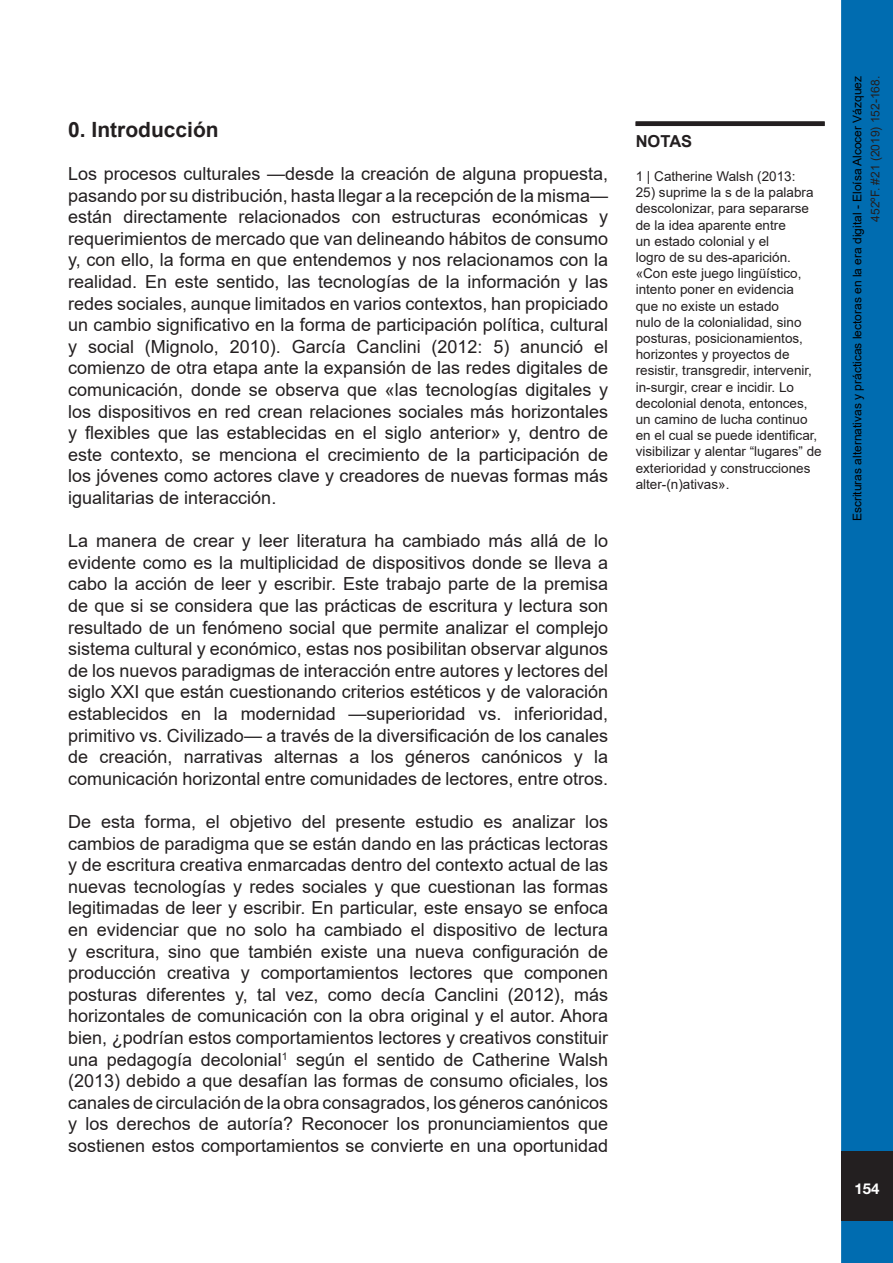
<style>
.page{position:relative;width:893px;height:1263px;background:#fff}
.page>*{position:absolute;margin:0;border:0;box-sizing:border-box;transform-origin:0 0}
.t1{font:700 21px "Arial";color:#231f20}
.t2{font:18px/21.6px "Arial";color:#231f20;text-align:justify}
.Estilo_de_párrafo_1{font:700 16.5px "Arial";color:#231f20}
.t3{font:700 15px "Helvetica Neue";color:#fff}
.Estilo_de_párrafo_1-2{font:13.5px/16.2px "Arial";color:#231f20}
.t4{font:12px "Arial";color:#000}
.t5{font:12px "Arial";color:#231f20}
</style>
<div class="page">
<div style="left:843px;top:2px;width:48px;height:1259px;background:#006cb0"></div>
<div style="left:841px;top:0;width:52px;height:1263px;border:3px solid #006cb0"></div>
<div style="left:841px;top:1151px;width:52px;height:70px;background:#231f20"></div>
<div style="left:636px;top:121px;width:189px;height:5px;background:#231f20"></div>
<p class="t1" style="left:68px;top:115px;width:152px">0. Introducción</p>
<p class="t2" style="left:68px;top:163px;width:541px">Los procesos culturales —desde la creación de alguna propuesta, pasando por su distribución, hasta llegar a la recepción de la misma— están directamente relacionados con estructuras económicas y requerimientos de mercado que van delineando hábitos de consumo y, con ello, la forma en que entendemos y nos relacionamos con la realidad. En este sentido, las tecnologías de la información y las redes sociales, aunque limitados en varios contextos, han propiciado un cambio significativo en la forma de participación política, cultural y social (Mignolo, 2010). García Canclini (2012: 5) anunció el comienzo de otra etapa ante la expansión de las redes digitales de comunicación, donde se observa que «las tecnologías digitales y los dispositivos en red crean relaciones sociales más horizontales y flexibles que las establecidas en el siglo anterior» y, dentro de este contexto, se menciona el crecimiento de la participación de los jóvenes como actores clave y creadores de nuevas formas más igualitarias de interacción.</p>
<p class="t2" style="left:68px;top:530px;width:541px">La manera de crear y leer literatura ha cambiado más allá de lo evidente como es la multiplicidad de dispositivos donde se lleva a cabo la acción de leer y escribir. Este trabajo parte de la premisa de que si se considera que las prácticas de escritura y lectura son resultado de un fenómeno social que permite analizar el complejo sistema cultural y económico, estas nos posibilitan observar algunos de los nuevos paradigmas de interacción entre autores y lectores del siglo XXI que están cuestionando criterios estéticos y de valoración establecidos en la modernidad —superioridad vs. inferioridad, primitivo vs. Civilizado— a través de la diversificación de los canales de creación, narrativas alternas a los géneros canónicos y la comunicación horizontal entre comunidades de lectores, entre otros.</p>
<p class="t2" style="left:68px;top:811px;width:541px">De esta forma, el objetivo del presente estudio es analizar los cambios de paradigma que se están dando en las prácticas lectoras y de escritura creativa enmarcadas dentro del contexto actual de las nuevas tecnologías y redes sociales y que cuestionan las formas legitimadas de leer y escribir. En particular, este ensayo se enfoca en evidenciar que no solo ha cambiado el dispositivo de lectura y escritura, sino que también existe una nueva configuración de producción creativa y comportamientos lectores que componen posturas diferentes y, tal vez, como decía Canclini (2012), más horizontales de comunicación con la obra original y el autor. Ahora bien, ¿podrían estos comportamientos lectores y creativos constituir una pedagogía decolonial<sup>1</sup> según el sentido de Catherine Walsh (2013) debido a que desafían las formas de consumo oficiales, los canales de circulación de la obra consagrados, los géneros canónicos y los derechos de autoría? Reconocer los pronunciamientos que sostienen estos comportamientos se convierte en una oportunidad</p>
<p class="Estilo_de_párrafo_1" style="left:636px;top:129px;width:58px">NOTAS</p>
<p class="Estilo_de_párrafo_1-2" style="left:636px;top:168px;width:161px">1 | Catherine Walsh (2013:</p>
<p class="Estilo_de_párrafo_1-2" style="left:636px;top:184px;width:188px">25) suprime la s de la palabra descolonizar, para separarse de la idea aparente entre<br>un estado colonial y el<br>logro de su des-aparición. «Con este juego lingüístico, intento poner en evidencia<br>que no existe un estado<br>nulo de la colonialidad, sino posturas, posicionamientos, horizontes y proyectos de resistir, transgredir, intervenir, in-surgir, crear e incidir. Lo decolonial denota, entonces, un camino de lucha continuo en el cual se puede identificar, visibilizar y alentar “lugares” de exterioridad y construcciones alter-(n)ativas».</p>
<p class="t4" style="left:849px;top:521px;width:447px;rotate:-90deg">Escrituras alternativas y prácticas lectoras en la era digital - Eloísa Alcocer Vázquez</p>
<p class="t5" style="left:867px;top:222px;width:147px;rotate:-90deg">452ºF. #21 (2019) 152-168.</p>
<p class="t3" style="left:854px;top:1179px;width:27px">154</p>
</div>
